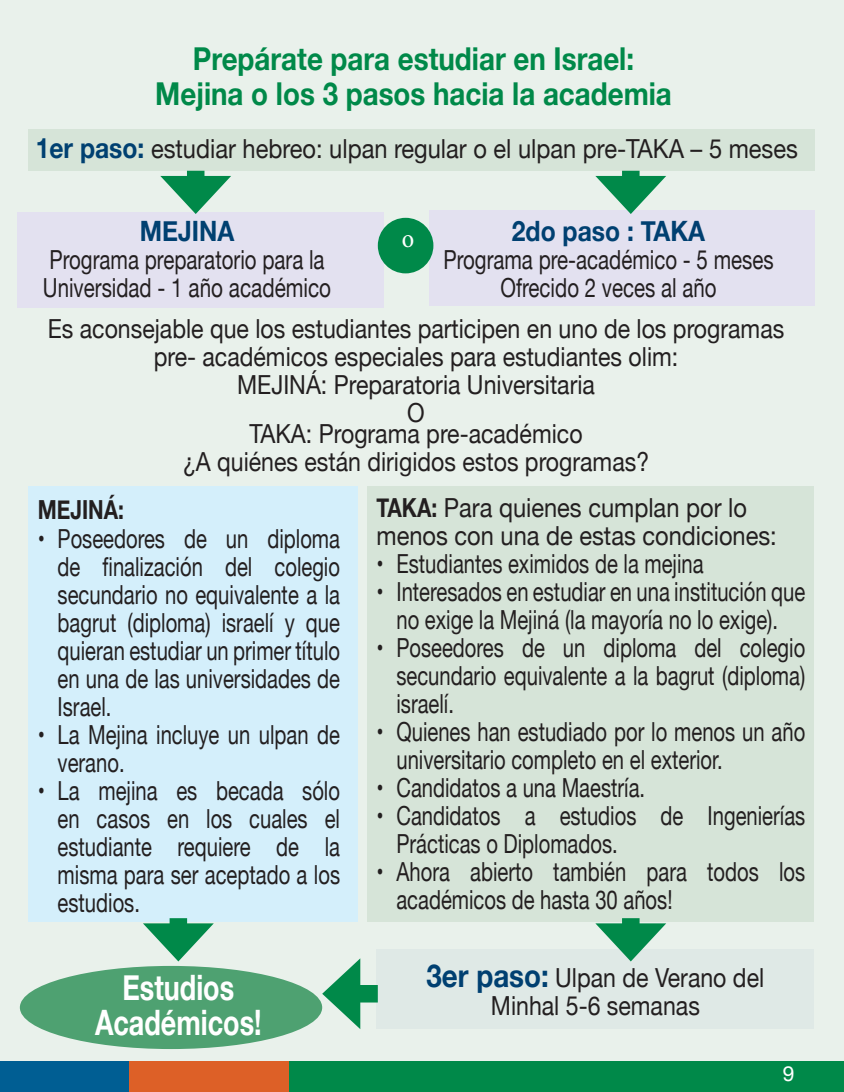
<style>
.page{position:relative;width:844px;height:1092px;background:#fff}
.page>*{position:absolute;margin:0;border:0;box-sizing:border-box;transform-origin:0 0}
.t1{font:700 35px/35px "Helvetica Neue";color:#fff;text-align:center;scale:.77 1}
.t2{font:700 31.5px/35px "Helvetica Neue";color:#008949;text-align:center;scale:.88 1}
.t3{font:700 28px "Helvetica Neue";color:#004071;scale:.88 1}
.t4{font:26.25px/28px "Helvetica Neue";color:#231f20;scale:.77 1}
.t5{font:26.25px/28px "Helvetica Neue";color:#231f20;text-align:center;scale:.88 1}
.t6{font:26.25px/28px "Helvetica Neue";color:#231f20;scale:.9 1}
.t7{font:26.25px/28px "Helvetica Neue";color:#231f20;scale:.78 1}
.t8{font:700 26.25px "Helvetica Neue";color:#231f20;scale:.8 1}
.t9{font:26.25px "Adobe Hebrew";color:#fff;scale:.9 1}
.t10{font:21px "Helvetica Neue";color:#fff}
.s1{font-weight:700;font-size:28px;color:#004071}
.s2{font-weight:700}
.s3{font-weight:700;font-size:31.5px;color:#004071}
</style>
<div class="page">
<div style="left:0;top:0;width:843px;height:1091px;background:#e9f1eb"></div>
<div style="left:20px;top:965px;width:302px;height:83px;background:#4ea171;border-radius:50%"></div>
<div style="left:429px;top:210px;width:385px;height:95px;background:#e3e1f0"></div>
<div style="left:18px;top:212px;width:366px;height:96px;background:#e3e1f0"></div>
<div style="left:28px;top:486px;width:329px;height:435px;background:#d4effb"></div>
<div style="left:367px;top:486px;width:447px;height:435px;background:#d6e4d8"></div>
<div style="left:376px;top:948px;width:438px;height:80px;background:#dfe9e6"></div>
<div style="left:378px;top:218px;width:55px;height:55px;background:#008949;border-radius:50%"></div>
<div style="left:28px;top:129px;width:786px;height:42px;background:#d6e4d8"></div>
<div style="left:622px;top:171px;width:17px;height:20px;background:#008949"></div>
<svg style="left:595px;top:176px;width:71px;height:38px"></svg>
<div style="left:622px;top:918px;width:17px;height:20px;background:#008949"></div>
<svg style="left:595px;top:923px;width:71px;height:38px"></svg>
<div style="left:345px;top:984px;width:33px;height:18px;background:#008949"></div>
<svg style="left:322px;top:958px;width:38px;height:71px"></svg>
<div style="left:169px;top:918px;width:18px;height:20px;background:#008949"></div>
<svg style="left:143px;top:923px;width:71px;height:38px"></svg>
<div style="left:187px;top:171px;width:17px;height:20px;background:#008949"></div>
<svg style="left:160px;top:176px;width:71px;height:38px"></svg>
<div style="left:0;top:1060px;width:129px;height:31px;background:#005e93"></div>
<div style="left:129px;top:1060px;width:160px;height:31px;background:#dd6027"></div>
<div style="left:289px;top:1061px;width:554px;height:30px;background:#008949"></div>
<p class="t2" style="left:155px;top:42px;width:588px">Prepárate para estudiar en Israel:<br>Mejina o los 3 pasos hacia la academia</p>
<p class="t6" style="left:36px;top:136px;width:848px"><span class="s1">1er paso:</span> estudiar hebreo: ulpan regular o el ulpan pre-TAKA – 5 meses</p>
<p class="t3" style="left:140px;top:209px;width:109px">MEJINA</p>
<p class="t7" style="left:43px;top:247px;width:371px">Programa preparatorio para la<br>Universidad - 1 año académico</p>
<p class="t9" style="left:402px;top:223px;width:15px">o</p>
<p class="t3" style="left:512px;top:209px;width:221px">2do paso : TAKA</p>
<p class="t7" style="left:443px;top:247px;width:425px;text-align:center">Programa pre-académico - 5 meses<br>Ofrecido 2 veces al año</p>
<p class="t5" style="left:48px;top:316px;width:838px">Es aconsejable que los estudiantes participen en uno de los programas pre- académicos especiales para estudiantes olim:<br>MEJINÁ: Preparatoria Universitaria<br>O</p>
<p class="t5" style="left:183px;top:421px;width:531px">TAKA: Programa pre-académico<br>¿A quiénes están dirigidos estos programas?</p>
<p class="t8" style="left:38px;top:489px;width:109px">MEJINÁ:</p>
<p class="t4" style="left:58px;top:525px;width:368px;text-align:justify;text-indent:-20px">• Poseedores de un diploma de finalización del colegio secundario no equivalente a la bagrut (diploma) israelí y que quieran estudiar un primer título en una de las universidades de Israel.</p>
<p class="t4" style="left:58px;top:721px;width:368px;text-indent:-20px">• La Mejina incluye un ulpan de verano.</p>
<p class="t4" style="left:58px;top:777px;width:368px;text-align:justify;text-indent:-20px">• La mejina es becada sólo en casos en los cuales el estudiante requiere de la misma para ser aceptado a los estudios.</p>
<h1 class="t1" style="left:95px;top:970px;width:218px">Estudios<br>Académicos!</h1>
<p class="t6" style="left:376px;top:495px;width:446px"><span class="s2">TAKA:</span> Para quienes cumplan por lo menos con una de estas condiciones:</p>
<p class="t4" style="left:376px;top:551px;width:426px">• Estudiantes eximidos de la mejina</p>
<p class="t4" style="left:376px;top:579px;width:558px;text-align:center">• Interesados en estudiar en una institución que no exige la Mejiná (la mayoría no lo exige).</p>
<p class="t4" style="left:396px;top:635px;width:532px;text-align:justify;text-indent:-20px">• Poseedores de un diploma del colegio secundario equivalente a la bagrut (diploma) israelí.</p>
<p class="t4" style="left:396px;top:719px;width:532px;text-indent:-20px">• Quienes han estudiado por lo menos un año universitario completo en el exterior.</p>
<p class="t4" style="left:376px;top:775px;width:350px">• Candidatos a una Maestría.</p>
<p class="t4" style="left:396px;top:803px;width:532px;text-indent:-20px">• Candidatos a estudios de Ingenierías<br>Prácticas o Diplomados.</p>
<p class="t4" style="left:396px;top:859px;width:532px;text-indent:-20px">• Ahora abierto también para todos los académicos de hasta 30 años!</p>
<p class="t5" style="left:426px;top:965px;width:385px"><span class="s3">3er paso:</span> Ulpan de Verano del<br>Minhal 5-6 semanas</p>
<p class="t10" style="left:782px;top:1058px;width:13px">9</p>
</div>
